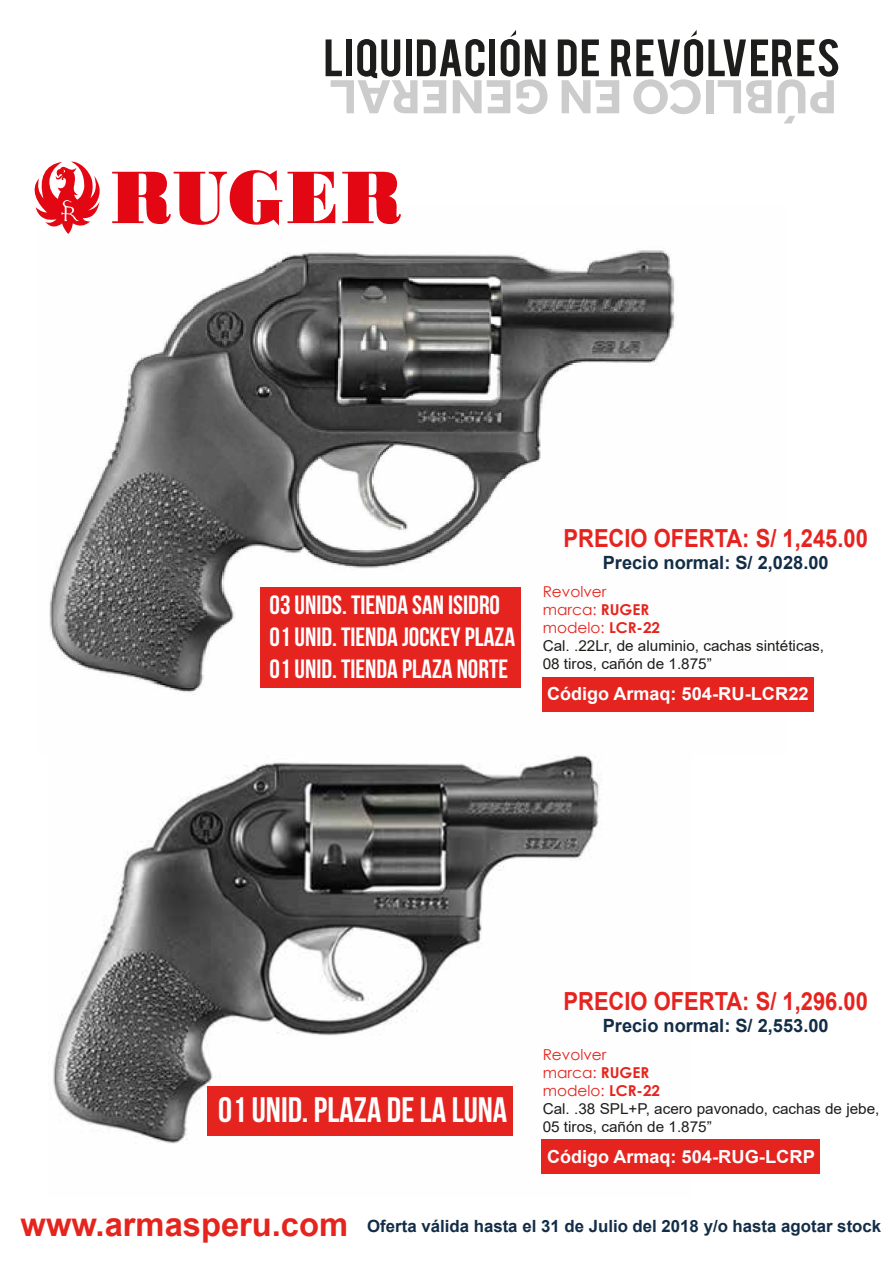
<style>
.page{position:relative;width:893px;height:1263px;background:#fff}
.page>*{position:absolute;margin:0;border:0;box-sizing:border-box;transform-origin:0 0}
.t1{font:700 35.4px "Bebas Neue";color:#fff}
.t2{font:700 26.4px/31.8px "Bebas Neue";color:#fff}
.t3{font:700 24.9px "Arial";color:#e52420;scale:.88 1}
.t4{font:700 18.3px "Arial";color:#132d47}
.t5{font:700 18px "Arial";color:#fff}
.t6{font:700 16.8px "Arial";color:#132d47}
.t7{font:15px/18px "Arial";color:#1d1d1b}
.t8{font:15px/18px "Century Gothic";color:#e5241d}
.s1{font-weight:700}
.s2{font-size:32.7px;color:#e5241d}
</style>
<div class="page">
<img style="left:53px;top:755px;width:549px;height:419px">
<img style="left:49px;top:225px;width:736px;height:487px">
<svg style="left:112px;top:170px;width:289px;height:55px"></svg>
<svg style="left:34px;top:161px;width:67px;height:73px"></svg>
<div style="left:542px;top:677px;width:271px;height:34px;background:#e52420"></div>
<svg style="left:558px;top:30px;width:280px;height:94px"></svg>
<svg style="left:326px;top:30px;width:221px;height:84px"></svg>
<div style="left:260px;top:587px;width:261px;height:100px;background:#e52420"></div>
<div style="left:542px;top:1139px;width:278px;height:35px;background:#e52420"></div>
<div style="left:208px;top:1086px;width:305px;height:50px;background:#e52420"></div>
<h2 class="t2" style="left:270px;top:589px;width:247px">03 UNIDS. TIENDA SAN ISIDRO<br>01 UNID. TIENDA JOCKEY PLAZA<br>01 UNID. TIENDA PLAZA NORTE</h2>
<h3 class="t3" style="left:563px;top:521px;width:347px">PRECIO OFERTA: S/ 1,245.00</h3>
<p class="t4" style="left:603px;top:550px;width:227px">Precio normal: S/ 2,028.00</p>
<p class="t8" style="left:543px;top:582px;width:119px">Revolver marca: <span class="s1">RUGER </span>modelo: <span class="s1">LCR-22</span></p>
<p class="t7" style="left:543px;top:637px;width:283px">Cal. .22Lr, de aluminio, cachas sintéticas,<br>08 tiros, cañón de 1.875”</p>
<p class="t5" style="left:547px;top:681px;width:263px">Código Armaq: 504-RU-LCR22</p>
<h1 class="t1" style="left:218px;top:1091px;width:291px">01 UNID. PLAZA DE LA LUNA</h1>
<h3 class="t3" style="left:563px;top:984px;width:347px">PRECIO OFERTA: S/ 1,296.00</h3>
<p class="t4" style="left:603px;top:1012px;width:227px">Precio normal: S/ 2,553.00</p>
<p class="t8" style="left:543px;top:1045px;width:119px">Revolver marca: <span class="s1">RUGER </span>modelo: <span class="s1">LCR-22</span></p>
<p class="t7" style="left:543px;top:1099px;width:338px">Cal. .38 SPL+P, acero pavonado, cachas de jebe,<br>05 tiros, cañón de 1.875”</p>
<p class="t5" style="left:547px;top:1144px;width:269px">Código Armaq: 504-RUG-LCRP</p>
<p class="t6" style="left:21px;top:1214px;width:862px"><span class="s2">www.armasperu.com</span> Oferta válida hasta el 31 de Julio del 2018 y/o hasta agotar stock</p>
</div>
